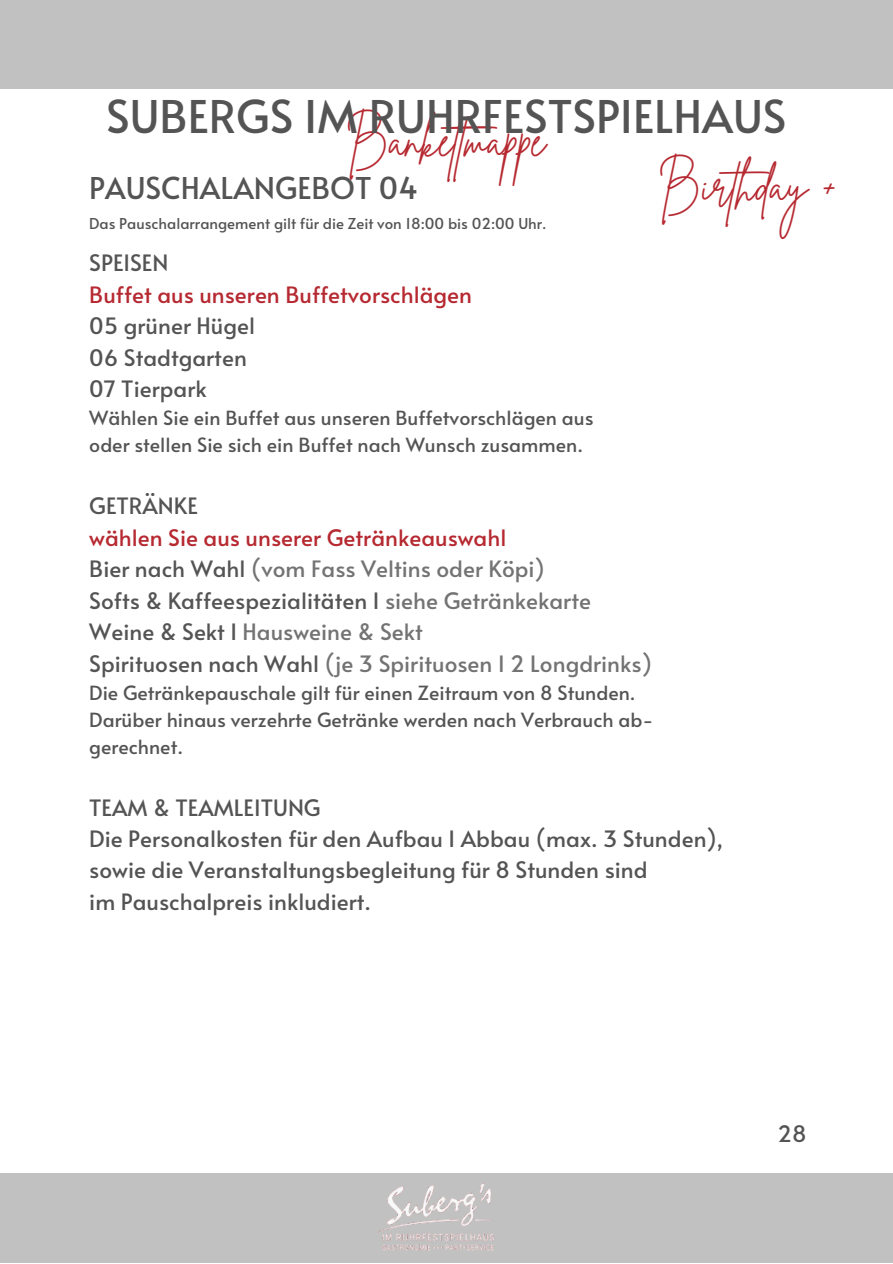
<style>
.page{position:relative;width:893px;height:1264px;background:#fff}
.page>*{position:absolute;margin:0;border:0;box-sizing:border-box;transform-origin:0 0}
.t1{font:45px "Alata";color:#545454}
.t2{font:45px "Brittany Signature";color:#b62931}
.t3{font:30px "Alata";color:#545454}
.t4{font:22.5px "Alata";color:#545454}
.t5{font:22.5px "Alata";color:#737373}
.t6{font:22.5px "Alata";color:#b62931}
.t7{font:19.5px "Alata";color:#545454}
.t8{font:15px "Alata";color:#545454}
.s1{color:#545454}
.s2{color:#737373}
</style>
<div class="page">
<div style="left:0;top:0;width:892px;height:89px;background:#c1c1c1"></div>
<div style="left:0;top:1173px;width:892px;height:89px;background:#c1c1c1"></div>
<img style="left:378px;top:1183px;width:117px;height:68px">
<p class="t1" style="left:106px;top:84px;width:681px">SUBERGS IM RUHRFESTSPIELHAUS</p>
<p class="t2" style="left:345px;top:112px;width:201px">Banketmappe</p>
<p class="t2" style="left:658px;top:156px;width:180px">Birthday +</p>
<p class="t3" style="left:89px;top:166px;width:330px">PAUSCHALANGEBOT 04</p>
<p class="t8" style="left:89px;top:213px;width:459px">Das Pauschalarrangement gilt für die Zeit von 18:00 bis 02:00 Uhr.</p>
<p class="t4" style="left:89px;top:246px;width:81px">SPEISEN</p>
<p class="t6" style="left:89px;top:278px;width:384px">Buffet aus unseren Buffetvorschlägen</p>
<p class="t4" style="left:89px;top:309px;width:167px">05 grüner Hügel</p>
<p class="t4" style="left:89px;top:341px;width:159px">06 Stadtgarten</p>
<p class="t4" style="left:89px;top:372px;width:119px">07 Tierpark</p>
<p class="t7" style="left:89px;top:404px;width:505px">Wählen Sie ein Buffet aus unseren Buffetvorschlägen aus</p>
<p class="t7" style="left:89px;top:431px;width:495px">oder stellen Sie sich ein Buffet nach Wunsch zusammen.</p>
<p class="t4" style="left:89px;top:489px;width:110px">GETRÄNKE</p>
<p class="t6" style="left:89px;top:521px;width:418px">wählen Sie aus unserer Getränkeauswahl</p>
<p class="t5" style="left:89px;top:552px;width:457px"><span class="s1">Bier nach Wahl</span> (vom Fass Veltins oder Köpi)</p>
<p class="t4" style="left:89px;top:584px;width:503px">Softs &amp; Kaffeespezialitäten I <span class="s2">siehe Getränkekarte</span></p>
<p class="t5" style="left:89px;top:615px;width:335px"><span class="s1">Weine &amp; Sekt I</span> Hausweine &amp; Sekt</p>
<p class="t5" style="left:89px;top:646px;width:564px"><span class="s1">Spirituosen nach Wahl</span> (je 3 Spirituosen I 2 Longdrinks)</p>
<p class="t7" style="left:89px;top:678px;width:548px">Die Getränkepauschale gilt für einen Zeitraum von 8 Stunden.</p>
<p class="t7" style="left:89px;top:705px;width:565px">Darüber hinaus verzehrte Getränke werden nach Verbrauch ab-</p>
<p class="t7" style="left:89px;top:732px;width:95px">gerechnet.</p>
<p class="t4" style="left:89px;top:790px;width:233px">TEAM &amp; TEAMLEITUNG</p>
<p class="t4" style="left:89px;top:822px;width:635px">Die Personalkosten für den Aufbau I Abbau (max. 3 Stunden),</p>
<p class="t4" style="left:89px;top:853px;width:560px">sowie die Veranstaltungsbegleitung für 8 Stunden sind</p>
<p class="t4" style="left:89px;top:885px;width:283px">im Pauschalpreis inkludiert.</p>
<p class="t4" style="left:777px;top:1116px;width:31px">28</p>
</div>
